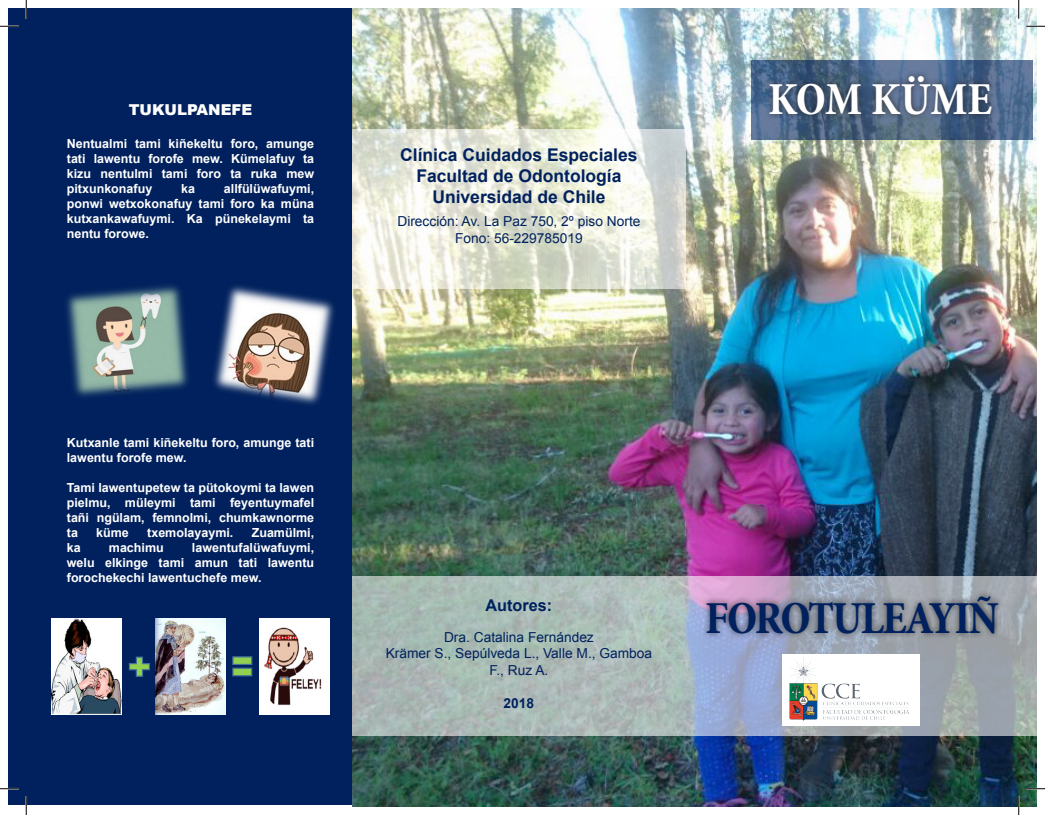
<style>
.page{position:relative;width:1045px;height:815px;background:#fff}
.page>*{position:absolute;margin:0;border:0;box-sizing:border-box;transform-origin:0 0}
.t1{font:700 condensed 46.25px "Minion Pro";letter-spacing:-.04em;color:#00215d}
.t2{font:700 condensed 46.25px "Minion Pro";letter-spacing:-.01em;color:#fff}
.t3{font:700 17.5px "Arial";color:#00215d}
.t4{font:700 16.25px "Arial";color:#00215d}
.t5{font:900 15px "Arial";color:#fff}
.t6{font:13.75px/16.5px "Arial";color:#00215d;text-align:center}
.t7{font:700 13.75px "Arial";color:#00215d}
.t8{font:700 12.5px/15px "Arial";color:#fff;text-align:justify}
</style>
<div class="page">
<div style="left:9px;top:9px;width:356px;height:795px;background:#00215d"></div>
<img style="left:66px;top:285px;width:123px;height:112px">
<img style="left:213px;top:285px;width:122px;height:120px">
<img style="left:52px;top:618px;width:69px;height:96px">
<img style="left:156px;top:618px;width:69px;height:95px">
<img style="left:259px;top:618px;width:71px;height:96px">
<svg style="left:232px;top:656px;width:20px;height:20px"></svg>
<svg style="left:129px;top:656px;width:21px;height:20px"></svg>
<img style="left:352px;top:9px;width:684px;height:797px">
<svg style="left:751px;top:60px;width:282px;height:80px;background:#4e6889"></svg>
<div style="left:763px;top:69px;width:235px;height:52px;background:#231f20;opacity:.75"></div>
<svg style="left:352px;top:129px;width:333px;height:159px"></svg>
<svg style="left:352px;top:576px;width:684px;height:159px;background:#a7b4b8"></svg>
<div style="left:701px;top:589px;width:304px;height:50px;background:#231f20;opacity:.75"></div>
<div style="left:782px;top:654px;width:137px;height:71px;background:#fff"></div>
<img style="left:789px;top:658px;width:120px;height:63px">
<svg style="left:0;top:25px;width:19px;height:2px"></svg>
<svg style="left:1026px;top:25px;width:19px;height:2px"></svg>
<svg style="left:0;top:787px;width:19px;height:2px"></svg>
<svg style="left:1026px;top:787px;width:19px;height:2px"></svg>
<svg style="left:25px;top:0;width:2px;height:19px"></svg>
<svg style="left:25px;top:796px;width:2px;height:18px"></svg>
<svg style="left:1018px;top:0;width:1px;height:19px"></svg>
<svg style="left:1018px;top:796px;width:1px;height:18px"></svg>
<p class="t5" style="left:129px;top:99px;width:125px">TUKULPANEFE</p>
<p class="t8" style="left:67px;top:136px;width:249px">Nentualmi tami kiñekeltu foro, amunge tati lawentu forofe mew. Kümelafuy ta kizu nentulmi tami foro ta ruka mew pitxunkonafuy</p>
<p class="t8" style="left:67px;top:181px;width:249px;text-indent:157px">allfülüwafuymi, ponwi wetxokonafuy tami foro ka müna kutxankawafuymi. Ka pünekelaymi ta nentu forowe.</p>
<p class="t8" style="left:181px;top:181px;width:15px">ka</p>
<p class="t3" style="left:400px;top:143px;width:239px">Clínica Cuidados Especiales</p>
<p class="t3" style="left:416px;top:164px;width:207px">Facultad de Odontología</p>
<p class="t3" style="left:432px;top:185px;width:175px">Universidad de Chile</p>
<p class="t6" style="left:397px;top:213px;width:244px">Dirección: Av. La Paz 750, 2º piso Norte</p>
<p class="t6" style="left:455px;top:229px;width:129px">Fono: 56-229785019</p>
<p class="t2" style="left:768px;top:67px;width:226px">KOM KÜME</p>
<p class="t8" style="left:67px;top:435px;width:249px">Kutxanle tami kiñekeltu foro, amunge tati lawentu forofe mew.</p>
<p class="t8" style="left:67px;top:480px;width:249px">Tami lawentupetew ta pütokoymi ta lawen pielmu, müleymi tami feyentuymafel tañi ngülam, femnolmi, chumkawnorme ta</p>
<p class="t8" style="left:96px;top:525px;width:34px">küme</p>
<p class="t8" style="left:147px;top:525px;width:88px">txemolayaymi.</p>
<p class="t8" style="left:252px;top:525px;width:64px">Zuamülmi,</p>
<p class="t8" style="left:67px;top:540px;width:249px;text-indent:125px">lawentufalüwafuymi, welu elkinge tami amun tati lawentu forochekechi lawentuchefe mew.</p>
<p class="t8" style="left:67px;top:540px;width:15px">ka</p>
<p class="t8" style="left:109px;top:540px;width:56px">machimu</p>
<p class="t4" style="left:485px;top:594px;width:68px">Autores:</p>
<p class="t6" style="left:444px;top:628px;width:151px">Dra. Catalina Fernández</p>
<p class="t6" style="left:386px;top:645px;width:268px">Krämer S., Sepúlveda L., Valle M., Gamboa<br>F., Ruz A.</p>
<p class="t7" style="left:503px;top:693px;width:32px">2018</p>
<p class="t1" style="left:705px;top:585px;width:295px">FOROTULEAYIÑ</p>
</div>
